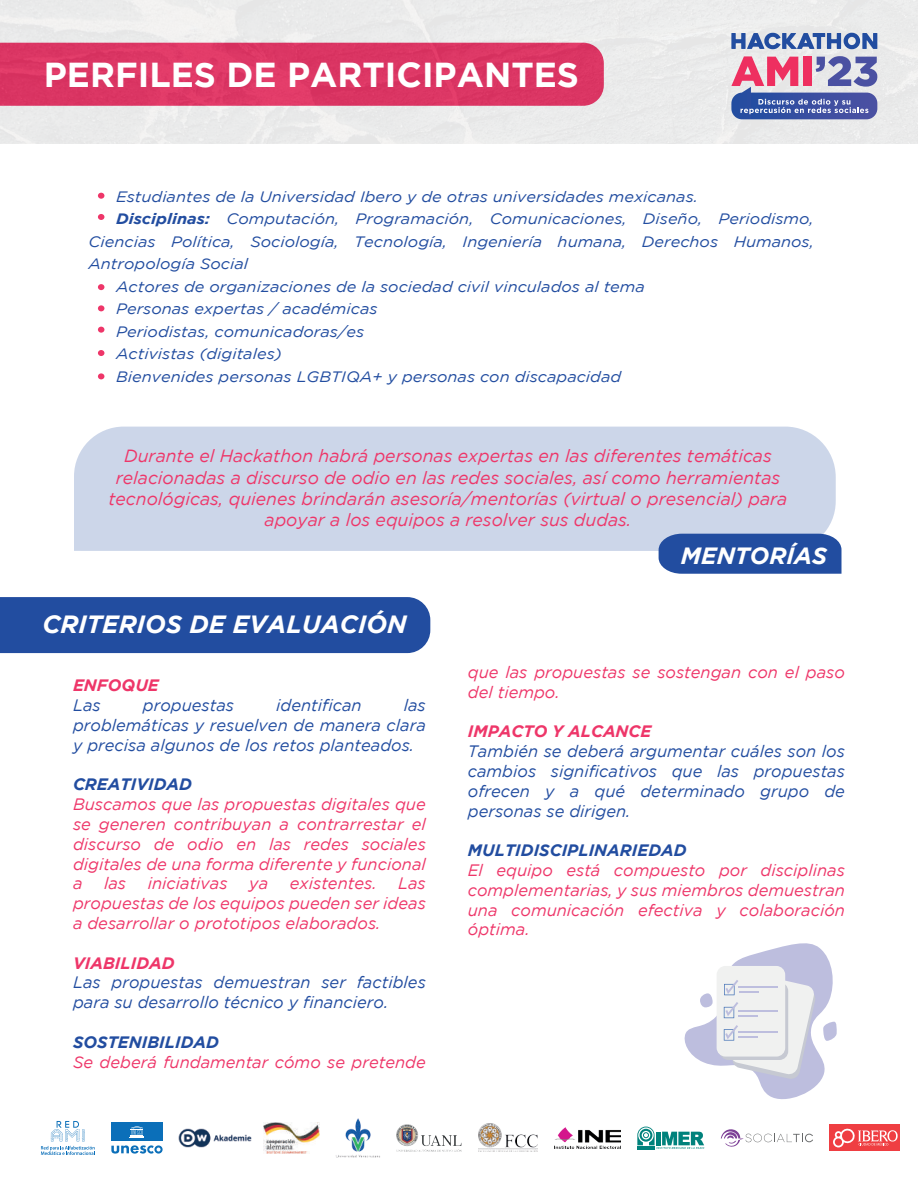
<style>
.page{position:relative;width:918px;height:1188px;background:#fff}
.page>*{position:absolute;margin:0;border:0;box-sizing:border-box;transform-origin:0 0}
.t1{font:700 34.65px "Gotham";color:#fff}
.t2{font:italic 700 24.9px "Gotham";color:#fff}
.t3{font:italic 700 23.4px "Gotham";color:#fff}
.t4{font:italic 17.7px/21.1px "Gotham";color:#ee3669;text-align:center}
.t5{font:italic 16.5px/19.8px "Gotham";color:#ee3669;text-align:justify}
.t6{font:italic 16.5px/19.8px "Gotham";color:#224da0;text-align:justify}
.t7{font:italic 700 16.5px "Gotham";color:#224da0}
.t8{font:italic 700 16.5px "Gotham";color:#ee3669}
.t9{font:italic 15px "Gotham";color:#224da0;scale:1.09 1}
.s1{font-weight:700}
</style>
<div class="page">
<div style="left:0;top:597px;width:430px;height:56px;background:#224da0"></div>
<div style="left:74px;top:427px;width:762px;height:124px;background:#ccd6e9"></div>
<svg style="left:98px;top:193px;width:6px;height:6px"></svg>
<svg style="left:98px;top:214px;width:6px;height:6px"></svg>
<svg style="left:98px;top:284px;width:6px;height:6px"></svg>
<svg style="left:98px;top:305px;width:6px;height:6px"></svg>
<svg style="left:98px;top:327px;width:6px;height:6px"></svg>
<svg style="left:98px;top:350px;width:6px;height:6px"></svg>
<svg style="left:98px;top:373px;width:6px;height:6px"></svg>
<div style="left:659px;top:534px;width:182px;height:40px;background:#224da0"></div>
<svg style="left:684px;top:943px;width:153px;height:156px"></svg>
<div style="left:111px;top:1122px;width:52px;height:19px;background:#0b6fb9"></div>
<svg style="left:130px;top:1126px;width:14px;height:12px"></svg>
<svg style="left:111px;top:1145px;width:52px;height:9px"></svg>
<img style="left:178px;top:1128px;width:74px;height:20px">
<img style="left:264px;top:1122px;width:55px;height:32px">
<img style="left:397px;top:1124px;width:65px;height:28px">
<svg style="left:637px;top:1127px;width:67px;height:22px"></svg>
<img style="left:478px;top:1124px;width:60px;height:28px">
<svg style="left:721px;top:1129px;width:92px;height:18px"></svg>
<img style="left:555px;top:1128px;width:66px;height:20px">
<img style="left:335px;top:1119px;width:45px;height:38px">
<div style="left:830px;top:1125px;width:70px;height:26px;background:#ef3e42"></div>
<svg style="left:833px;top:1128px;width:65px;height:19px"></svg>
<svg style="left:41px;top:1121px;width:54px;height:34px"></svg>
<img style="left:0;top:0;width:918px;height:144px">
<svg style="left:731px;top:33px;width:146px;height:16px"></svg>
<svg style="left:731px;top:56px;width:146px;height:63px"></svg>
<h1 class="t1" style="left:44px;top:54px;width:537px">PERFILES DE PARTICIPANTES</h1>
<p class="t9" style="left:116px;top:188px;width:535px">Estudiantes de la Universidad Ibero y de otras universidades mexicanas.</p>
<p class="t9" style="left:116px;top:211px;width:642px"><span class="s1">Disciplinas:</span> Computación, Programación, Comunicaciones, Diseño, Periodismo,</p>
<p class="t9" style="left:88px;top:233px;width:667px">Ciencias Política, Sociología, Tecnología, Ingeniería humana, Derechos Humanos,</p>
<p class="t9" style="left:88px;top:256px;width:148px">Antropología Social</p>
<p class="t9" style="left:116px;top:278px;width:487px">Actores de organizaciones de la sociedad civil vinculados al tema</p>
<p class="t9" style="left:116px;top:301px;width:241px">Personas expertas / académicas</p>
<p class="t9" style="left:116px;top:323px;width:229px">Periodistas, comunicadoras/es</p>
<p class="t9" style="left:116px;top:346px;width:154px">Activistas (digitales)</p>
<p class="t9" style="left:116px;top:368px;width:465px">Bienvenides personas LGBTIQA+ y personas con discapacidad</p>
<p class="t4" style="left:109px;top:446px;width:680px">Durante el Hackathon habrá personas expertas en las diferentes temáticas relacionadas a discurso de odio en las redes sociales, así como herramientas tecnológicas, quienes brindarán asesoría/mentorías (virtual o presencial) para apoyar a los equipos a resolver sus dudas.</p>
<h3 class="t3" style="left:681px;top:542px;width:148px">MENTORÍAS</h3>
<h2 class="t2" style="left:42px;top:610px;width:366px">CRITERIOS DE EVALUACIÓN</h2>
<p class="t8" style="left:73px;top:676px;width:87px">ENFOQUE</p>
<p class="t6" style="left:73px;top:696px;width:29px">Las</p>
<p class="t6" style="left:143px;top:696px;width:93px">propuestas</p>
<p class="t6" style="left:276px;top:696px;width:87px">identifican</p>
<p class="t6" style="left:73px;top:696px;width:354px;text-indent:331px">las problemáticas y resuelven de manera clara y precisa algunos de los retos planteados.</p>
<p class="t7" style="left:73px;top:775px;width:121px">CREATIVIDAD</p>
<p class="t5" style="left:73px;top:795px;width:354px">Buscamos que las propuestas digitales que se generen contribuyan a contrarrestar el discurso de odio en las redes sociales digitales de una forma diferente y funcional a</p>
<p class="t5" style="left:104px;top:874px;width:24px">las</p>
<p class="t5" style="left:148px;top:874px;width:81px">iniciativas</p>
<p class="t5" style="left:249px;top:874px;width:20px">ya</p>
<p class="t5" style="left:290px;top:874px;width:88px">existentes.</p>
<p class="t5" style="left:73px;top:874px;width:354px;text-indent:325px">Las propuestas de los equipos pueden ser ideas a desarrollar o prototipos elaborados.</p>
<p class="t8" style="left:73px;top:953px;width:103px">VIABILIDAD</p>
<p class="t6" style="left:73px;top:973px;width:354px">Las propuestas demuestran ser factibles para su desarrollo técnico y financiero.</p>
<p class="t7" style="left:73px;top:1032px;width:147px">SOSTENIBILIDAD</p>
<p class="t5" style="left:73px;top:1052px;width:354px">Se deberá fundamentar cómo se pretende</p>
<p class="t5" style="left:468px;top:662px;width:379px">que las propuestas se sostengan con el paso del tiempo.</p>
<p class="t8" style="left:468px;top:722px;width:185px">IMPACTO Y ALCANCE</p>
<p class="t6" style="left:468px;top:742px;width:379px">También se deberá argumentar cuáles son los cambios significativos que las propuestas ofrecen y a qué determinado grupo de personas se dirigen.</p>
<p class="t7" style="left:468px;top:841px;width:220px">MULTIDISCIPLINARIEDAD</p>
<p class="t5" style="left:468px;top:860px;width:379px">El equipo está compuesto por disciplinas complementarias, y sus miembros demuestran una comunicación efectiva y colaboración óptima.</p>
</div>
